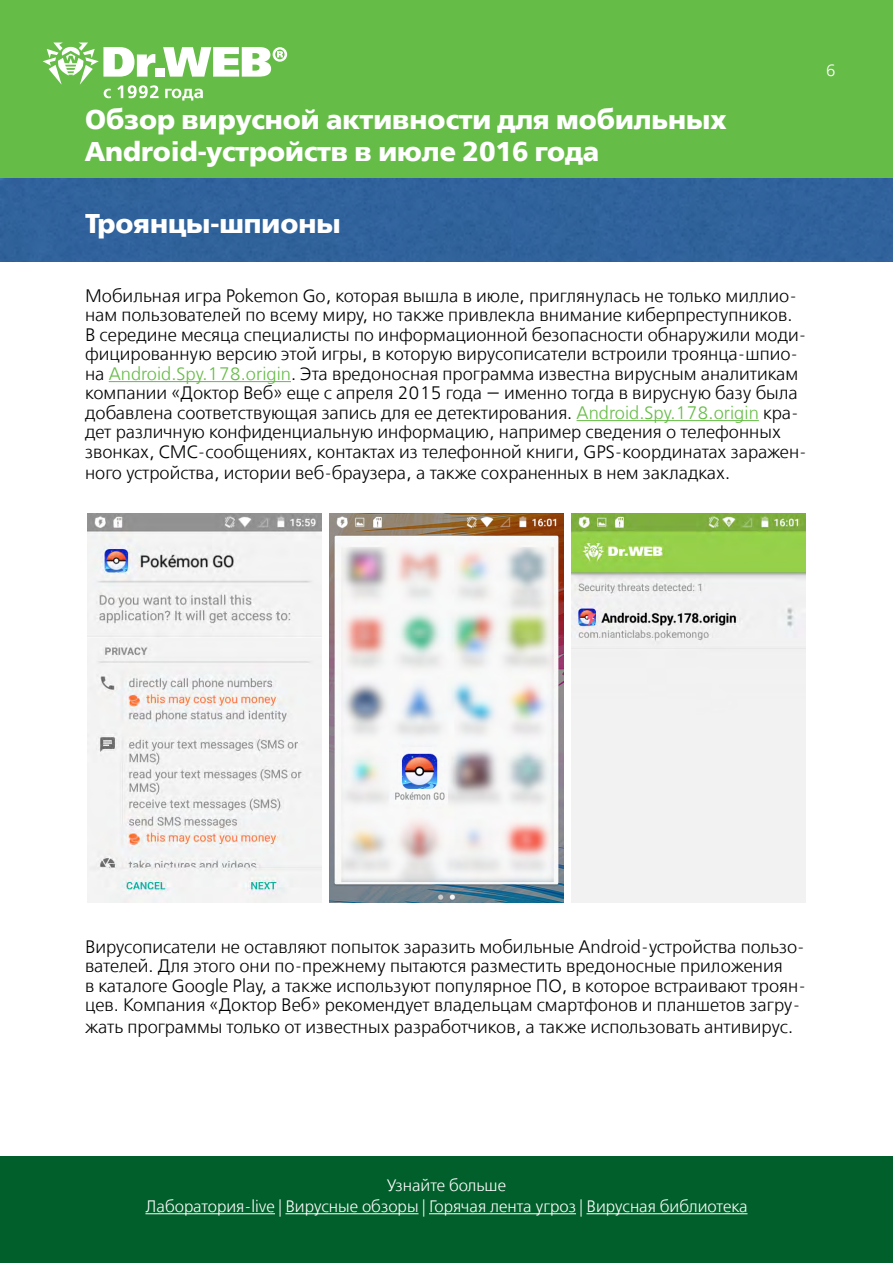
<style>
.page{position:relative;width:893px;height:1263px;background:#fff}
.page>*{position:absolute;margin:0;border:0;box-sizing:border-box;transform-origin:0 0}
.t1{font:27px/32.4px "Free Set Bold C";color:#fff}
.t2{font:18px/19.5px "Free Set Light C";color:#000}
.t3{font:16.5px/21.6px "Free Set Light C";color:#fff;text-align:center}
.s1{color:#65bc46}
</style>
<div class="page">
<div style="left:0;top:0;width:893px;height:179px;background:#65bc46"></div>
<svg style="left:43px;top:43px;width:244px;height:58px"></svg>
<div style="left:0;top:1157px;width:893px;height:106px;background:#005f2a"></div>
<hr style="left:145px;top:1213px;width:130px;height:1px;background:#fff">
<hr style="left:285px;top:1213px;width:134px;height:1px;background:#fff">
<hr style="left:429px;top:1213px;width:147px;height:1px;background:#fff">
<hr style="left:586px;top:1213px;width:161px;height:1px;background:#fff">
<div style="left:0;top:179px;width:893px;height:82px;background:#30629c"></div>
<hr style="left:109px;top:381px;width:182px;height:1px;background:#65bc46">
<hr style="left:577px;top:420px;width:182px;height:1px;background:#65bc46">
<img style="left:87px;top:513px;width:234px;height:390px">
<img style="left:330px;top:513px;width:233px;height:390px">
<img style="left:572px;top:513px;width:234px;height:390px">
<h1 class="t1" style="left:85px;top:103px;width:643px">Обзор вирусной активности для мобильных<br>Android-устройств в июле 2016 года</h1>
<h1 class="t1" style="left:85px;top:207px;width:257px">Троянцы-шпионы</h1>
<p class="t2" style="left:85px;top:287px;width:723px">Мобильная игра Pokemon Go, которая вышла в июле, приглянулась не только миллио&shy;нам пользователей по всему миру, но также привлекла внимание киберпреступников.<br>В середине месяца специалисты по информационной безопасности обнаружили моди&shy;фицированную версию этой игры, в которую вирусописатели встроили троянца-шпио&shy;на <span class="s1">Android.Spy.178.origin</span>. Эта вредоносная программа известна вирусным аналитикам компании «Доктор Веб» еще с апреля 2015 года — именно тогда в вирусную базу была добавлена соответствующая запись для ее детектирования. <span class="s1">Android.Spy.178.origin</span> кра&shy;дет различную конфиденциальную информацию, например сведения о телефонных звонках, СМС-сообщениях, контактах из телефонной книги, GPS-координатах заражен-</p>
<p class="t2" style="left:85px;top:464px;width:646px">ного устройства, истории веб-браузера, а также сохраненных в нем закладках.</p>
<p class="t3" style="left:826px;top:61px;width:12px">6</p>
<p class="t2" style="left:85px;top:937px;width:722px">Вирусописатели не оставляют попыток заразить мобильные Android-устройства пользо&shy;вателей. Для этого они по-прежнему пытаются разместить вредоносные приложения<br>в каталоге Google Play, а также используют популярное ПО, в которое встраивают троян&shy;цев. Компания «Доктор Веб» рекомендует владельцам смартфонов и планшетов загру-</p>
<p class="t2" style="left:85px;top:1017px;width:709px">жать программы только от известных разработчиков, а также использовать антивирус.</p>
<p class="t3" style="left:145px;top:1175px;width:604px">Узнайте больше<br>Лаборатория-live | Вирусные обзоры | Горячая лента угроз | Вирусная библиотека</p>
</div>
